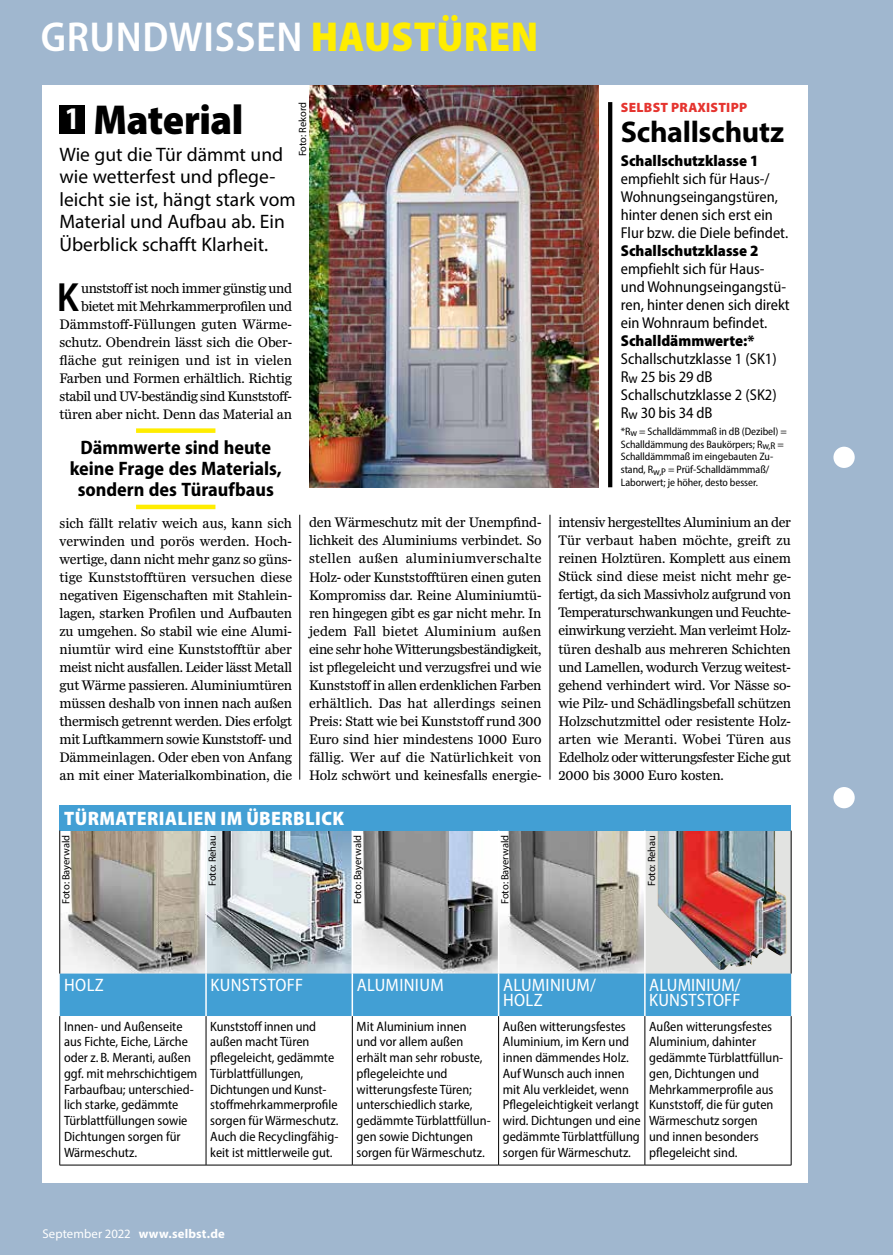
<style>
.page{position:relative;width:893px;height:1255px;background:#fff}
.page>*{position:absolute;margin:0;border:0;box-sizing:border-box;transform-origin:0 0}
.t1{font:600 semi-condensed 42px "Myriad Pro";letter-spacing:.015em;color:#fff}
.t2{font:900 semi-condensed 42px "Myriad Pro";letter-spacing:-.01em;color:#000}
.t3{font:600 semi-condensed 40.95px "Myriad Pro";color:#000}
.t4{font:700 30px "Myriad Pro";letter-spacing:-.01em;color:#000}
.t5{font:19.5px/22.5px "Myriad Pro";color:#000}
.t6{font:700 semi-condensed 19.5px/21px "Myriad Pro";color:#000;text-align:center}
.t7{font:900 semi-condensed 19.5px "Myriad Pro";letter-spacing:.02em;color:#fff}
.t8{font:semi-condensed 18px/15px "Myriad Pro";letter-spacing:.015em;color:#fff}
.t9{font:semi-condensed 15.75px/18px "Myriad Pro";color:#000}
.t10{font:900 semi-condensed 15.75px "Myriad Pro";color:#000}
.t11{font:14.25px/18px "Miller Daily";letter-spacing:-.015em;color:#000;text-align:justify}
.t12{font:semi-condensed 13.5px/15.8px "Myriad Pro";color:#000}
.t13{font:900 13.5px "Myriad Pro";letter-spacing:.02em;color:#e5342f}
.t14{font:12.75px "Myriad Pro";letter-spacing:.005em;color:#fff}
.t15{font:semi-condensed 10.8px/12.8px "Myriad Pro";letter-spacing:-.005em;color:#000}
.t16{font:10.5px "Myriad Pro";letter-spacing:-.005em;color:#000}
.s1{font-weight:900;color:#ffed00}
.s2{font-weight:700;font-stretch:condensed;font-size:31.5px;color:#fff}
.s3{font-weight:700}
</style>
<div class="page">
<div style="left:0;top:0;width:893px;height:1254px;background:#a0b7cf"></div>
<div style="left:43px;top:85px;width:765px;height:1097px;background:#fff"></div>
<img style="left:309px;top:85px;width:289px;height:402px">
<svg style="left:608px;top:102px;width:4px;height:385px;fill:#000"></svg>
<div style="left:60px;top:105px;width:25px;height:29px;background:#000"></div>
<hr style="left:299px;top:514px;width:1px;height:265px;background:#000">
<hr style="left:550px;top:514px;width:1px;height:265px;background:#000">
<div style="left:136px;top:428px;width:79px;height:5px;background:#ffed00"></div>
<div style="left:136px;top:504px;width:79px;height:5px;background:#ffed00"></div>
<img style="left:60px;top:830px;width:145px;height:143px">
<img style="left:499px;top:830px;width:145px;height:143px">
<svg style="left:353px;top:830px;width:145px;height:143px"></svg>
<img style="left:207px;top:830px;width:145px;height:143px">
<div style="left:645px;top:827px;width:146px;height:152px;background:#e2e3e1"></div>
<img style="left:658px;top:830px;width:129px;height:140px">
<div style="left:60px;top:805px;width:731px;height:25px;background:#429fd4"></div>
<div style="left:60px;top:973px;width:731px;height:43px;background:#429fd4"></div>
<svg style="left:351px;top:1016px;width:440px;height:148px"></svg>
<hr style="left:644px;top:830px;width:2px;height:143px;background:#fff">
<hr style="left:205px;top:973px;width:2px;height:43px;background:#fff">
<hr style="left:352px;top:973px;width:1px;height:43px;background:#fff">
<hr style="left:498px;top:973px;width:1px;height:43px;background:#fff">
<hr style="left:644px;top:973px;width:2px;height:43px;background:#fff">
<hr style="left:59px;top:1016px;width:1px;height:148px;background:#000">
<hr style="left:206px;top:1016px;width:1px;height:148px;background:#000">
<hr style="left:352px;top:1016px;width:1px;height:148px;background:#000">
<hr style="left:498px;top:1016px;width:1px;height:148px;background:#000">
<hr style="left:645px;top:1016px;width:1px;height:148px;background:#000">
<hr style="left:791px;top:1016px;width:1px;height:148px;background:#000">
<hr style="left:60px;top:1164px;width:146px;height:1px;background:#000">
<hr style="left:206px;top:1164px;width:146px;height:1px;background:#000">
<hr style="left:352px;top:1164px;width:147px;height:1px;background:#000">
<hr style="left:499px;top:1164px;width:146px;height:1px;background:#000">
<hr style="left:645px;top:1164px;width:146px;height:1px;background:#000">
<hr style="left:59px;top:830px;width:1px;height:143px;background:#000">
<hr style="left:791px;top:830px;width:1px;height:143px;background:#000">
<div style="left:833px;top:446px;width:22px;height:22px;background:#fff;border-radius:50%"></div>
<div style="left:833px;top:787px;width:22px;height:21px;background:#fff;border-radius:50%"></div>
<h1 class="t1" style="left:41px;top:10px;width:499px">GRUNDWISSEN <span class="s1">HAUSTÜREN</span></h1>
<p class="t16" style="left:296px;top:156px;width:56px;rotate:-90deg">Foto: Rekord</p>
<h1 class="t2" style="left:66px;top:92px;width:179px"><span class="s2">1</span> Material</h1>
<h3 class="t5" style="left:60px;top:142px;width:238px">Wie gut die Tür dämmt und wie wetterfest und pflege&shy;leicht sie ist, hängt stark vom<br>Material und Aufbau ab. Ein<br>Überblick schafft Klarheit.</h3>
<p class="t11" style="left:60px;top:279px;width:234px;text-align:right">unststoff ist noch immer günstig und bietet mit Mehrkammerprofilen und Dämmstoff-Füllungen guten Wärme&shy;schutz. Obendrein lässt sich die Ober&shy;fläche gut reinigen und ist in vielen Farben und Formen erhältlich. Richtig stabil und UV-beständig sind Kunststoff&shy;türen aber nicht. Denn das Material an</p>
<h2 class="t3" style="left:57px;top:272px;width:24px">K</h2>
<h3 class="t6" style="left:70px;top:436px;width:214px">Dämmwerte sind heute keine Frage des Materials, sondern des Türaufbaus</h3>
<p class="t13" style="left:621px;top:99px;width:128px">SELBST PRAXISTIPP</p>
<h3 class="t4" style="left:621px;top:112px;width:165px">Schallschutz</h3>
<p class="t10" style="left:621px;top:150px;width:139px">Schallschutzklasse 1</p>
<p class="t9" style="left:621px;top:169px;width:169px">empfiehlt sich für Haus-/<br>Wohnungseingangstüren, hinter denen sich erst ein<br>Flur bzw. die Diele befindet.</p>
<p class="t10" style="left:621px;top:240px;width:139px">Schallschutzklasse 2</p>
<p class="t9" style="left:621px;top:259px;width:170px">empfiehlt sich für Haus&shy;und Wohnungseingangstü&shy;ren, hinter denen sich direkt ein Wohnraum befindet.</p>
<p class="t10" style="left:621px;top:330px;width:135px">Schalldämmwerte:*</p>
<p class="t9" style="left:621px;top:349px;width:157px">Schallschutzklasse 1 (SK1)<br>R<sub>w</sub> 25 bis 29 dB<br>Schallschutzklasse 2 (SK2)<br>R<sub>w</sub> 30 bis 34 dB</p>
<p class="t15" style="left:621px;top:425px;width:168px">*R<sub>w</sub> = Schalldämmmaß in dB (Dezibel) = Schalldämmung des Baukörpers; R<sub>w,R</sub> = Schalldämmmaß im eingebauten Zu&shy;stand, R<sub>w,P</sub> = Prüf-Schalldämmmaß/ Laborwert; je höher, desto besser.</p>
<p class="t11" style="left:60px;top:513px;width:234px">sich fällt relativ weich aus, kann sich verwinden und porös werden. Hoch&shy;wertige, dann nicht mehr ganz so güns&shy;tige Kunststofftüren versuchen diese negativen Eigenschaften mit Stahlein&shy;lagen, starken Profilen und Aufbauten zu umgehen. So stabil wie eine Alumi&shy;niumtür wird eine Kunststofftür aber meist nicht ausfallen. Leider lässt Metall gut Wärme passieren. Aluminiumtüren müssen deshalb von innen nach außen thermisch getrennt werden. Dies erfolgt mit Luftkammern sowie Kunststoff- und Dämmeinlagen. Oder eben von Anfang an mit einer Materialkombination, die</p>
<p class="t11" style="left:309px;top:513px;width:234px">den Wärmeschutz mit der Unempfind&shy;lichkeit des Aluminiums verbindet. So stellen außen aluminiumverschalte Holz- oder Kunststofftüren einen guten Kompromiss dar. Reine Aluminiumtü&shy;ren hingegen gibt es gar nicht mehr. In jedem Fall bietet Aluminium außen eine sehr hohe Witterungsbeständigkeit, ist pflegeleicht und verzugsfrei und wie Kunststoff in allen erdenklichen Farben erhältlich. Das hat allerdings seinen Preis: Statt wie bei Kunststoff rund 300<br>Euro sind hier mindestens 1000 Euro fällig. Wer auf die Natürlichkeit von Holz schwört und keinesfalls energie-</p>
<p class="t11" style="left:558px;top:513px;width:234px">intensiv hergestelltes Aluminium an der Tür verbaut haben möchte, greift zu reinen Holztüren. Komplett aus einem Stück sind diese meist nicht mehr ge&shy;fertigt, da sich Massivholz aufgrund von Temperaturschwankungen und Feuchte&shy;einwirkung verzieht. Man verleimt Holz&shy;türen deshalb aus mehreren Schichten und Lamellen, wodurch Verzug weitest&shy;gehend verhindert wird. Vor Nässe so&shy;wie Pilz- und Schädlingsbefall schützen Holzschutzmittel oder resistente Holz&shy;arten wie Meranti. Wobei Türen aus Edelholz oder witterungsfester Eiche gut 2000 bis 3000 Euro kosten.</p>
<h3 class="t7" style="left:64px;top:805px;width:281px">TÜRMATERIALIEN IM ÜBERBLICK</h3>
<p class="t16" style="left:60px;top:903px;width:70px;rotate:-90deg">Foto: Bayerwald</p>
<p class="t16" style="left:351px;top:903px;width:70px;rotate:-90deg">Foto: Bayerwald</p>
<p class="t16" style="left:498px;top:903px;width:70px;rotate:-90deg">Foto: Bayerwald</p>
<p class="t16" style="left:206px;top:886px;width:53px;rotate:-90deg">Foto: Rehau</p>
<p class="t16" style="left:645px;top:886px;width:53px;rotate:-90deg">Foto: Rehau</p>
<p class="t8" style="left:64px;top:977px;width:41px">HOLZ</p>
<p class="t8" style="left:210px;top:977px;width:94px">KUNSTSTOFF</p>
<p class="t8" style="left:357px;top:977px;width:88px">ALUMINIUM</p>
<p class="t8" style="left:503px;top:977px;width:94px">ALUMINIUM/<br>HOLZ</p>
<p class="t8" style="left:649px;top:977px;width:93px">ALUMINIUM/<br>KUNSTSTOFF</p>
<p class="t12" style="left:64px;top:1017px;width:135px">Innen- und Außenseite aus Fichte, Eiche, Lärche oder z.B. Meranti, außen ggf. mit mehrschichtigem<br>Farbaufbau; unterschied&shy;lich starke, gedämmte<br>Türblattfüllungen sowie<br>Dichtungen sorgen für<br>Wärmeschutz.</p>
<p class="t12" style="left:210px;top:1017px;width:130px">Kunststoff innen und außen macht Türen pflegeleicht, gedämmte<br>Türblattfüllungen,<br>Dichtungen und Kunst&shy;stoffmehrkammerprofile sorgen für Wärmeschutz.<br>Auch die Recyclingfähig&shy;keit ist mittlerweile gut.</p>
<p class="t12" style="left:357px;top:1017px;width:136px">Mit Aluminium innen und vor allem außen erhält man sehr robuste, pflegeleichte und witterungsfeste Türen; unterschiedlich starke, gedämmte Türblattfüllun&shy;gen sowie Dichtungen sorgen für Wärmeschutz.</p>
<p class="t12" style="left:503px;top:1018px;width:139px">Außen witterungsfestes<br>Aluminium, im Kern und innen dämmendes Holz.<br>Auf Wunsch auch innen mit Alu verkleidet, wenn<br>Pflegeleichtigkeit verlangt wird. Dichtungen und eine gedämmte Türblattfüllung sorgen für Wärmeschutz.</p>
<p class="t12" style="left:649px;top:1018px;width:136px">Außen witterungsfestes<br>Aluminium, dahinter gedämmte Türblattfüllun&shy;gen, Dichtungen und<br>Mehrkammerprofile aus<br>Kunststoff, die für guten<br>Wärmeschutz sorgen<br>und innen besonders pflegeleicht sind.</p>
<p class="t14" style="left:43px;top:1225px;width:184px">September 2022 <span class="s3">www.selbst.de</span></p>
</div>
